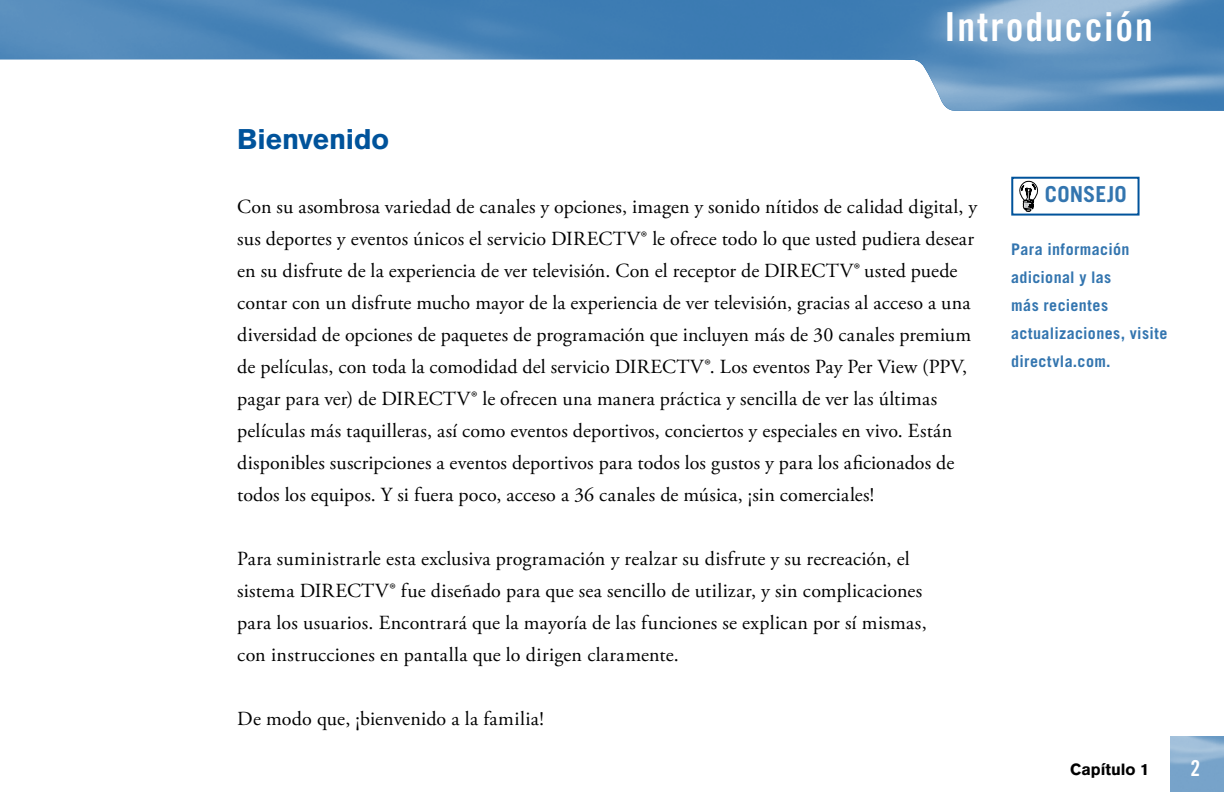
<style>
.page{position:relative;width:1224px;height:792px;background:#fff}
.page>*{position:absolute;margin:0;border:0;box-sizing:border-box;transform-origin:0 0}
.t1{font:40px "Trade Gothic LT Std Bd Cn 20";letter-spacing:.05em;color:#fff}
.t2{font:900 28px "Akzidenz Grotesk";letter-spacing:-.01em;color:#00539b}
.t3{font:700 22px "Trade Gothic LT Std";letter-spacing:.005em;color:#3375af}
.t4{font:22px "Trade Gothic LT Std Bd Cn 20";color:#fff}
.t5{font:20px/32px "Adobe Garamond Pro";letter-spacing:.01em;color:#000}
.t6{font:700 16px/28px "Trade Gothic LT Std";letter-spacing:.025em;color:#3375af}
.t7{font:900 16px "Akzidenz Grotesk";color:#000}
</style>
<div class="page">
<img style="left:0;top:0;width:1224px;height:111px">
<img style="left:1170px;top:736px;width:54px;height:56px">
<div style="left:1011px;top:177px;width:129px;height:39px;border:2px solid #00539b"></div>
<svg style="left:1019px;top:181px;width:19px;height:31px"></svg>
<h2 class="t2" style="left:237px;top:122px;width:154px">Bienvenido</h2>
<h1 class="t1" style="left:944px;top:2px;width:210px">Introducción</h1>
<p class="t5" style="left:237px;top:192px;width:741px">Con su asombrosa variedad de canales y opciones, imagen y sonido nítidos de calidad digital, y sus deportes y eventos únicos el servicio DIRECTV® le ofrece todo lo que usted pudiera desear en su disfrute de la experiencia de ver televisión. Con el receptor de DIRECTV® usted puede contar con un disfrute mucho mayor de la experiencia de ver televisión, gracias al acceso a una diversidad de opciones de paquetes de programación que incluyen más de 30 canales premium de películas, con toda la comodidad del servicio DIRECTV®. Los eventos Pay Per View (PPV, pagar para ver) de DIRECTV® le ofrecen una manera práctica y sencilla de ver las últimas películas más taquilleras, así como eventos deportivos, conciertos y especiales en vivo. Están disponibles suscripciones a eventos deportivos para todos los gustos y para los aficionados de todos los equipos. Y si fuera poco, acceso a 36 canales de música, ¡sin comerciales!</p>
<p class="t5" style="left:237px;top:544px;width:691px">Para suministrarle esta exclusiva programación y realzar su disfrute y su recreación, el sistema DIRECTV® fue diseñado para que sea sencillo de utilizar, y sin complicaciones para los usuarios. Encontrará que la mayoría de las funciones se explican por sí mismas, con instrucciones en pantalla que lo dirigen claramente.</p>
<p class="t5" style="left:237px;top:704px;width:308px">De modo que, ¡bienvenido a la familia!</p>
<p class="t3" style="left:1045px;top:180px;width:83px">CONSEJO</p>
<p class="t6" style="left:1011px;top:235px;width:158px">Para información adicional y las<br>más recientes actualizaciones, visite directvla.com.</p>
<p class="t7" style="left:1070px;top:759px;width:81px">Capítulo 1</p>
<p class="t4" style="left:1190px;top:755px;width:11px">2</p>
</div>
